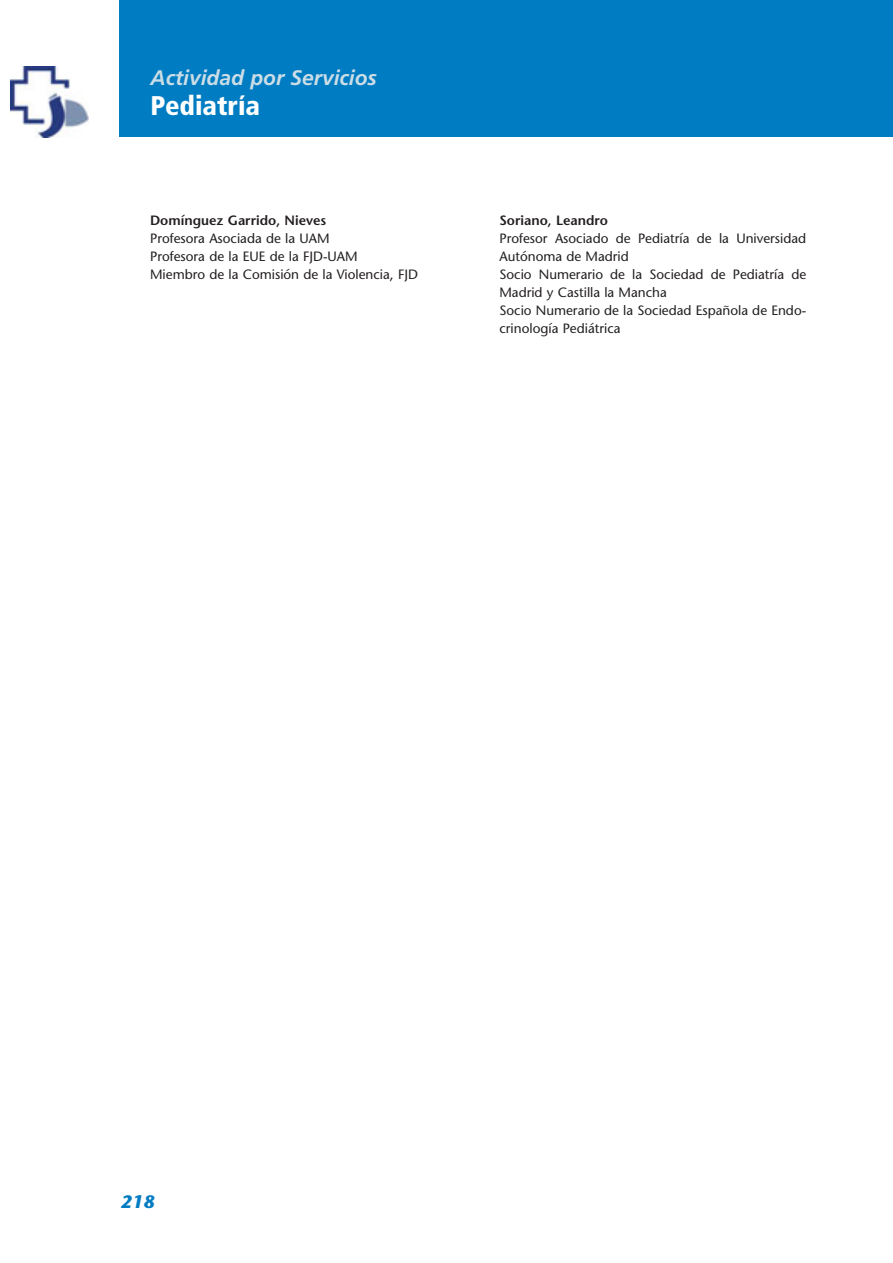
<style>
.page{position:relative;width:893px;height:1263px;background:#fff}
.page>*{position:absolute;margin:0;border:0;box-sizing:border-box;transform-origin:0 0}
.t1{font:900 condensed 27px "Frutiger";color:#fff}
.t2{font:italic 700 21px "Frutiger";color:#cbdde6}
.t3{font:italic 700 18px "Stone Sans";color:#007cc2}
.t4{font:13.5px/18px "Stone Sans";color:#231f20}
.t5{font:600 13.5px "Stone Sans";color:#231f20}
</style>
<div class="page">
<div style="left:119px;top:1px;width:774px;height:136px;background:#007cc2"></div>
<img style="left:10px;top:66px;width:78px;height:72px">
<h2 class="t2" style="left:151px;top:69px;width:228px">Actividad por Servicios</h2>
<h1 class="t1" style="left:151px;top:94px;width:111px">Pediatría</h1>
<p class="t5" style="left:150px;top:215px;width:178px">Domínguez Garrido, Nieves</p>
<p class="t4" style="left:150px;top:230px;width:270px">Profesora Asociada de la UAM<br>Profesora de la EUE de la FJD-UAM<br>Miembro de la Comisión de la Violencia, FJD</p>
<p class="t5" style="left:499px;top:215px;width:110px">Soriano, Leandro</p>
<p class="t4" style="left:499px;top:230px;width:308px">Profesor Asociado de Pediatría de la Universidad Autónoma de Madrid<br>Socio Numerario de la Sociedad de Pediatría de Madrid y Castilla la Mancha<br>Socio Numerario de la Sociedad Española de Endo&shy;crinología Pediátrica</p>
<h3 class="t3" style="left:120px;top:1194px;width:36px">218</h3>
</div>
